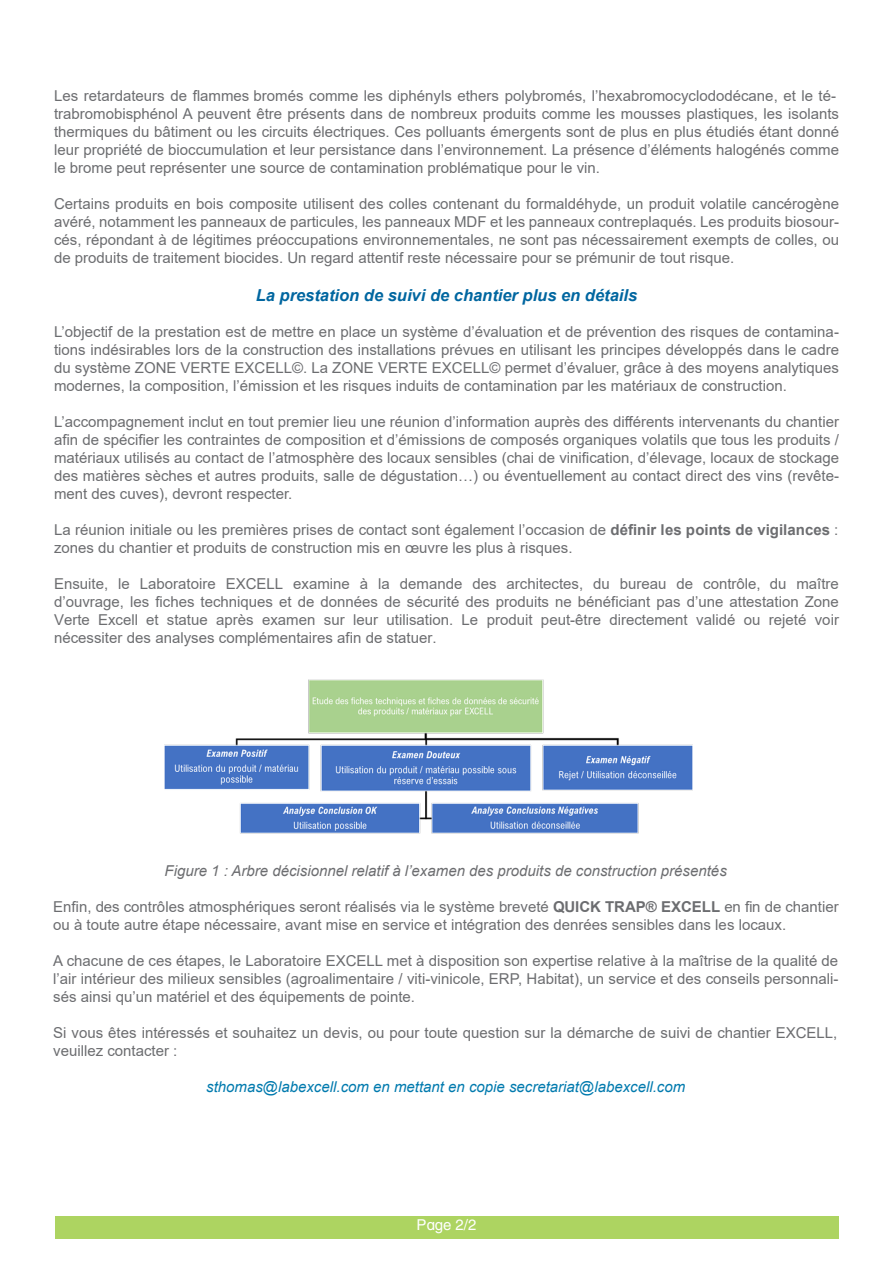
<style>
.page{position:relative;width:893px;height:1263px;background:#fff}
.page>*{position:absolute;margin:0;border:0;box-sizing:border-box;transform-origin:0 0}
.t1{font:italic 700 16.5px "Arial";color:#0066a0}
.t2{font:15px/18px "Arial";color:#6c6d70;text-align:justify}
.t3{font:italic 15px "Arial";color:#6c6d70}
.t4{font:italic 15px "Arial";color:#007aae}
.t5{font:15px "New Helvetica";color:#fff}
.s1{font-weight:700}
</style>
<div class="page">
<div style="left:55px;top:1216px;width:783px;height:23px;background:#add461"></div>
<img style="left:164px;top:679px;width:528px;height:155px">
<p class="t2" style="left:54px;top:87px;width:787px;text-align:left">Les retardateurs de flammes bromés comme les diphényls ethers polybromés, l’hexabromocyclododécane, et le té&shy;trabromobisphénol A peuvent être présents dans de nombreux produits comme les mousses plastiques, les isolants thermiques du bâtiment ou les circuits électriques. Ces polluants émergents sont de plus en plus étudiés étant donné leur propriété de bioccumulation et leur persistance dans l’environnement. La présence d’éléments halogénés comme le brome peut représenter une source de contamination problématique pour le vin.</p>
<p class="t2" style="left:54px;top:195px;width:787px">Certains produits en bois composite utilisent des colles contenant du formaldéhyde, un produit volatile cancérogène avéré, notamment les panneaux de particules, les panneaux MDF et les panneaux contreplaqués. Les produits biosour&shy;cés, répondant à de légitimes préoccupations environnementales, ne sont pas nécessairement exempts de colles, ou de produits de traitement biocides. Un regard attentif reste nécessaire pour se prémunir de tout risque.</p>
<p class="t1" style="left:256px;top:284px;width:383px">La prestation de suivi de chantier plus en détails</p>
<p class="t2" style="left:54px;top:322px;width:786px">L’objectif de la prestation est de mettre en place un système d’évaluation et de prévention des risques de contamina&shy;tions indésirables lors de la construction des installations prévues en utilisant les principes développés dans le cadre du système ZONE VERTE EXCELL©. La ZONE VERTE EXCELL© permet d’évaluer, grâce à des moyens analytiques modernes, la composition, l’émission et les risques induits de contamination par les matériaux de construction.</p>
<p class="t2" style="left:54px;top:412px;width:786px">L’accompagnement inclut en tout premier lieu une réunion d’information auprès des différents intervenants du chantier afin de spécifier les contraintes de composition et d’émissions de composés organiques volatils que tous les produits / matériaux utilisés au contact de l’atmosphère des locaux sensibles (chai de vinification, d’élevage, locaux de stockage des matières sèches et autres produits, salle de dégustation…) ou éventuellement au contact direct des vins (revête&shy;ment des cuves), devront respecter.</p>
<p class="t2" style="left:54px;top:520px;width:786px">La réunion initiale ou les premières prises de contact sont également l’occasion de <span class="s1">définir les points de vigilances</span> : zones du chantier et produits de construction mis en œuvre les plus à risques.</p>
<p class="t2" style="left:54px;top:574px;width:786px">Ensuite, le Laboratoire EXCELL examine à la demande des architectes, du bureau de contrôle, du maître d’ouvrage, les fiches techniques et de données de sécurité des produits ne bénéficiant pas d’une attestation Zone Verte Excell et statue après examen sur leur utilisation. Le produit peut-être directement validé ou rejeté voir nécessiter des analyses complémentaires afin de statuer.</p>
<p class="t3" style="left:165px;top:861px;width:564px">Figure 1 : Arbre décisionnel relatif à l’examen des produits de construction présentés</p>
<p class="t2" style="left:53px;top:897px;width:787px">Enfin, des contrôles atmosphériques seront réalisés via le système breveté <span class="s1">QUICK TRAP® EXCELL</span> en fin de chantier ou à toute autre étape nécessaire, avant mise en service et intégration des denrées sensibles dans les locaux.</p>
<p class="t2" style="left:53px;top:951px;width:787px">A chacune de ces étapes, le Laboratoire EXCELL met à disposition son expertise relative à la maîtrise de la qualité de l’air intérieur des milieux sensibles (agroalimentaire / viti-vinicole, ERP, Habitat), un service et des conseils personnali&shy;sés ainsi qu’un matériel et des équipements de pointe.</p>
<p class="t2" style="left:53px;top:1023px;width:786px">Si vous êtes intéressés et souhaitez un devis, ou pour toute question sur la démarche de suivi de chantier EXCELL, veuillez contacter :</p>
<p class="t4" style="left:206px;top:1077px;width:480px">sthomas@labexcell.com en mettant en copie secretariat@labexcell.com</p>
<p class="t5" style="left:417px;top:1215px;width:61px">Page 2/2</p>
</div>
